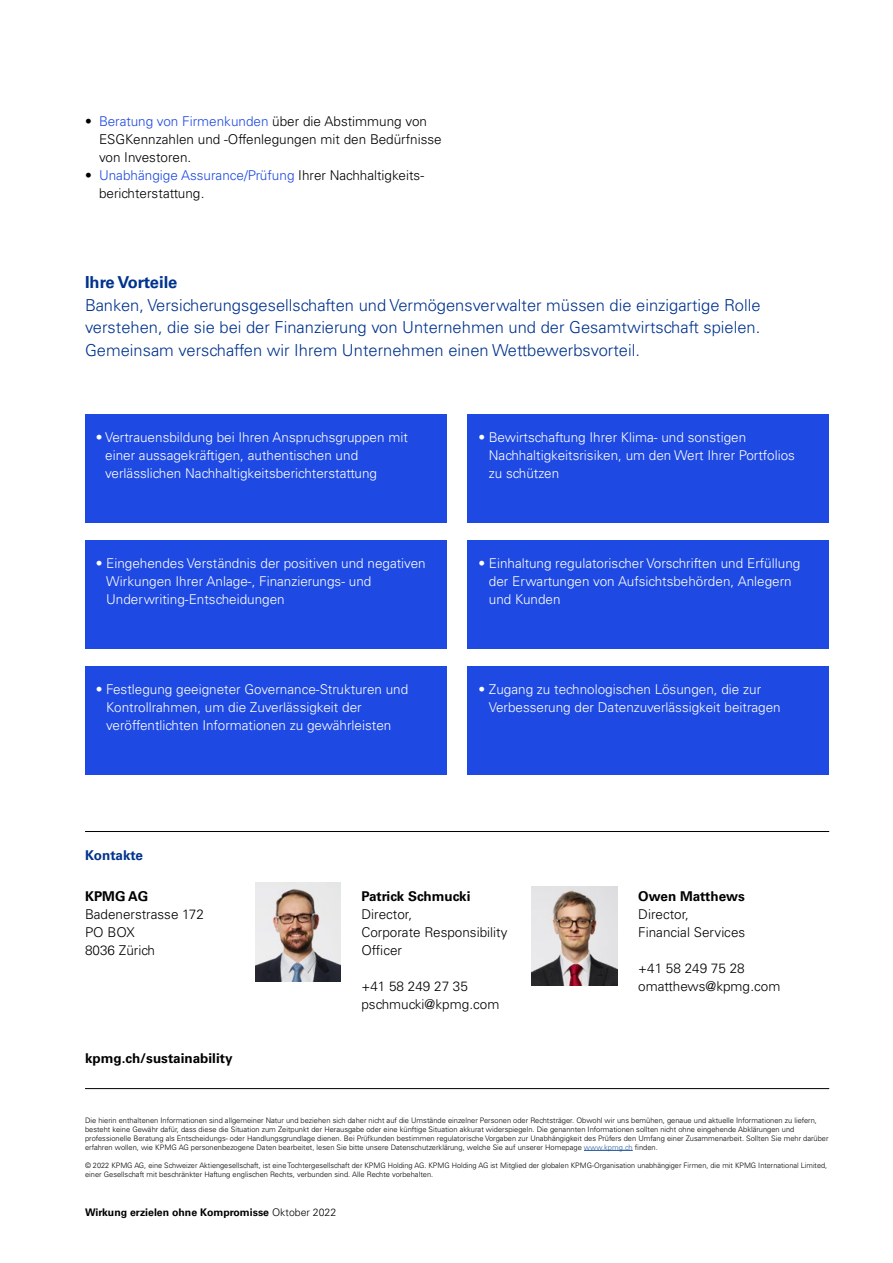
<style>
.page{position:relative;width:893px;height:1263px;background:#fff}
.page>*{position:absolute;margin:0;border:0;box-sizing:border-box;transform-origin:0 0}
.t1{font:300 16.5px/22.5px "Univers LT Std";color:#00338d;text-align:justify}
.t2{font:700 16.5px "Univers LT Std";color:#00338d}
.t3{font:300 13.5px/18px "Univers LT Std";color:#fff}
.t4{font:300 13.5px/18px "Univers LT Std";color:#000}
.t5{font:700 13.5px "Univers LT Std";color:#000}
.t6{font:700 13.5px "Univers LT Std";color:#00338d}
.t7{font:700 10.5px "Univers LT Std";color:#000}
.t8{font:300 7.5px/9px "Univers LT Std";color:#000}
.s1{color:#1e49e2}
.s2{color:#275b9b}
.s3{font-weight:300}
</style>
<div class="page">
<hr style="left:85px;top:831px;width:744px;height:1px;background:#000">
<hr style="left:85px;top:1088px;width:744px;height:1px;background:#000">
<hr style="left:584px;top:1150px;width:49px;height:1px;background:#275b9b">
<img style="left:255px;top:882px;width:85px;height:99px">
<img style="left:532px;top:886px;width:85px;height:99px">
<div style="left:85px;top:414px;width:361px;height:108px;background:#1e49e2"></div>
<div style="left:85px;top:540px;width:361px;height:108px;background:#1e49e2"></div>
<div style="left:85px;top:666px;width:361px;height:108px;background:#1e49e2"></div>
<div style="left:468px;top:666px;width:361px;height:108px;background:#1e49e2"></div>
<div style="left:468px;top:414px;width:361px;height:108px;background:#1e49e2"></div>
<div style="left:468px;top:540px;width:361px;height:108px;background:#1e49e2"></div>
<h2 class="t4" style="left:99px;top:112px;width:344px;text-indent:-14px">• <span class="s1">Beratung von Firmenkunden</span> über die Abstimmung von<br>ESGKennzahlen und -Offenlegungen mit den Bedürfnisse von Investoren.</h2>
<h2 class="t4" style="left:99px;top:166px;width:326px;text-indent:-14px">• <span class="s1">Unabhängige Assurance/Prüfung</span> Ihrer Nachhaltigkeits&shy;berichterstattung.</h2>
<h1 class="t2" style="left:85px;top:273px;width:94px">Ihre Vorteile</h1>
<p class="t1" style="left:85px;top:293px;width:677px">Banken, Versicherungsgesellschaften und Vermögensverwalter müssen die einzigartige Rolle verstehen, die sie bei der Finanzierung von Unternehmen und der Gesamtwirtschaft spielen.<br>Gemeinsam verschaffen wir Ihrem Unternehmen einen Wettbewerbsvorteil.</p>
<h2 class="t3" style="left:105px;top:428px;width:304px;text-indent:-9px">• Vertrauensbildung bei Ihren Anspruchsgruppen mit einer aussagekräftigen, authentischen und verlässlichen Nachhaltigkeitsberichterstattung</h2>
<h2 class="t3" style="left:106px;top:554px;width:321px;text-indent:-11px">• Eingehendes Verständnis der positiven und negativen<br>Wirkungen Ihrer Anlage-, Finanzierungs- und<br>Underwriting-Entscheidungen</h2>
<h2 class="t3" style="left:489px;top:428px;width:308px;text-indent:-11px">• Bewirtschaftung Ihrer Klima- und sonstigen<br>Nachhaltigkeitsrisiken, um den Wert Ihrer Portfolios zu schützen</h2>
<h2 class="t3" style="left:489px;top:554px;width:313px;text-indent:-11px">• Einhaltung regulatorischer Vorschriften und Erfüllung der Erwartungen von Aufsichtsbehörden, Anlegern und Kunden</h2>
<h2 class="t3" style="left:106px;top:680px;width:304px;text-indent:-11px">• Festlegung geeigneter Governance-Strukturen und<br>Kontrollrahmen, um die Zuverlässigkeit der veröffentlichten Informationen zu gewährleisten</h2>
<h2 class="t3" style="left:489px;top:680px;width:293px;text-indent:-11px">• Zugang zu technologischen Lösungen, die zur<br>Verbesserung der Datenzuverlässigkeit beitragen</h2>
<h2 class="t6" style="left:85px;top:847px;width:60px">Kontakte</h2>
<h2 class="t5" style="left:85px;top:888px;width:65px">KPMG AG</h2>
<h2 class="t4" style="left:85px;top:905px;width:120px">Badenerstrasse 172<br>PO BOX<br>8036 Zürich</h2>
<h2 class="t5" style="left:85px;top:1050px;width:149px">kpmg.ch/sustainability</h2>
<h2 class="t5" style="left:361px;top:888px;width:111px">Patrick Schmucki</h2>
<h2 class="t4" style="left:361px;top:905px;width:148px">Director,<br>Corporate Responsibility<br>Officer</h2>
<h2 class="t4" style="left:361px;top:977px;width:140px">+41 58 249 27 35 pschmucki@kpmg.com</h2>
<h2 class="t5" style="left:638px;top:888px;width:108px">Owen Matthews</h2>
<h2 class="t4" style="left:638px;top:905px;width:109px">Director,<br>Financial Services</h2>
<h2 class="t4" style="left:638px;top:959px;width:144px">+41 58 249 75 28 omatthews@kpmg.com</h2>
<p class="t8" style="left:85px;top:1115px;width:745px">Die hierin enthaltenen Informationen sind allgemeiner Natur und beziehen sich daher nicht auf die Umstände einzelner Personen oder Rechtsträger. Obwohl wir uns bemühen, genaue und aktuelle Informationen zu liefern, besteht keine Gewähr dafür, dass diese die Situation zum Zeitpunkt der Herausgabe oder eine künftige Situation akkurat widerspiegeln. Die genannten Informationen sollten nicht ohne eingehende Abklärungen und professionelle Beratung als Entscheidungs- oder Handlungsgrundlage dienen. Bei Prüfkunden bestimmen regulatorische Vorgaben zur Unabhängigkeit des Prüfers den Umfang einer Zusammenarbeit. Sollten Sie mehr darüber erfahren wollen, wie KPMG AG personenbezogene Daten bearbeitet, lesen Sie bitte unsere Datenschutzerklärung, welche Sie auf unserer Homepage <span class="s2">www.kpmg.ch</span> finden.</p>
<p class="t8" style="left:85px;top:1160px;width:744px">© 2022 KPMG AG, eine Schweizer Aktiengesellschaft, ist eine Tochtergesellschaft der KPMG Holding AG. KPMG Holding AG ist Mitglied der globalen KPMG-Organisation unabhängiger Firmen, die mit KPMG International Limited, einer Gesellschaft mit beschränkter Haftung englischen Rechts, verbunden sind. Alle Rechte vorbehalten.</p>
<h3 class="t7" style="left:85px;top:1206px;width:253px">Wirkung erzielen ohne Kompromisse <span class="s3">Oktober 2022</span></h3>
</div>
